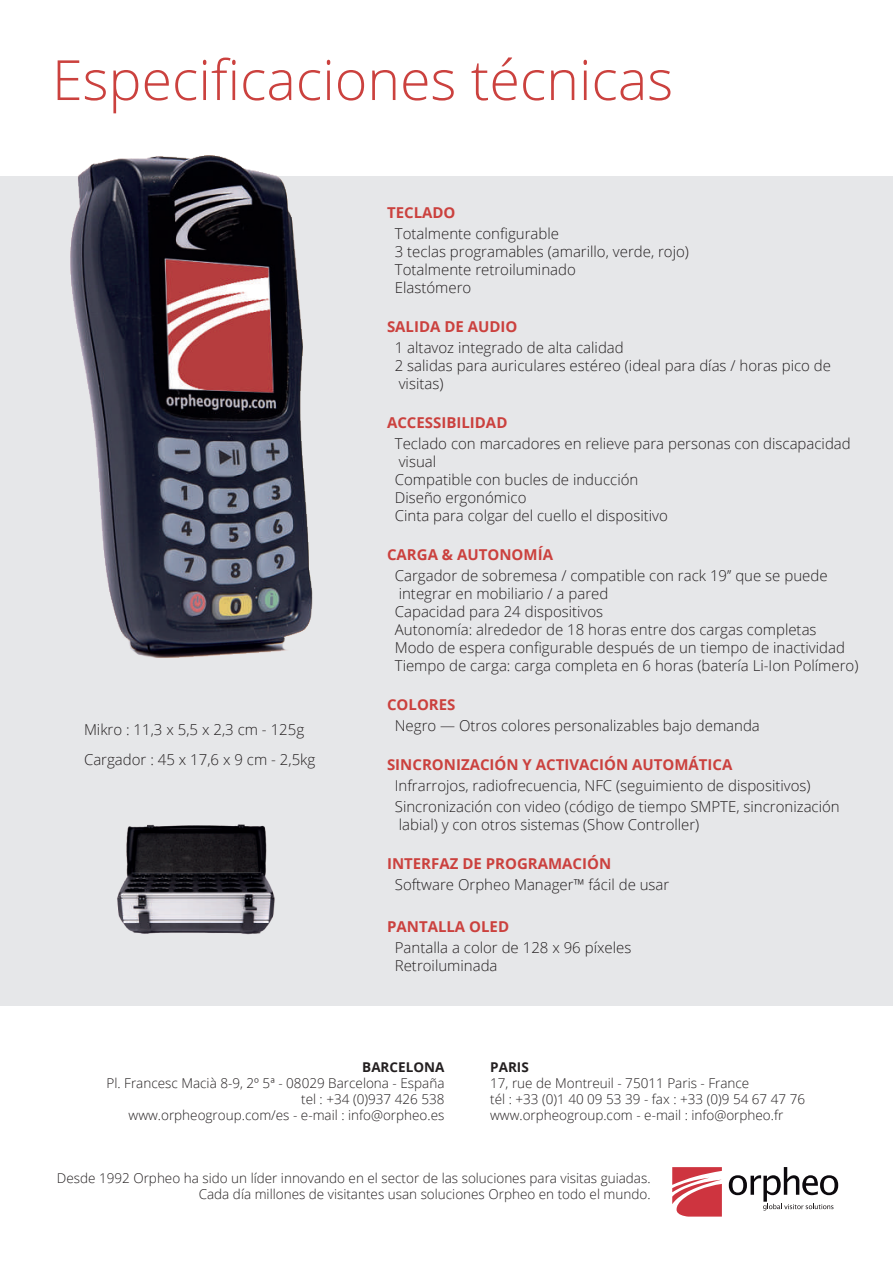
<style>
.page{position:relative;width:893px;height:1263px;background:#fff}
.page>*{position:absolute;margin:0;border:0;box-sizing:border-box;transform-origin:0 0}
.t1{font:300 55.5px "Open Sans";color:#cb413e}
.t2{font:300 15px/18px "Open Sans";color:#231f20}
.t3{font:700 15px "Open Sans";color:#cb413e}
.t4{font:300 13.5px/16.2px "Open Sans";color:#231f20;text-align:right}
.t5{font:700 13.5px "Open Sans";color:#231f20}
</style>
<div class="page">
<div style="left:0;top:176px;width:893px;height:830px;background:#e6e7e9"></div>
<svg style="left:672px;top:1167px;width:50px;height:49px"></svg>
<svg style="left:729px;top:1167px;width:109px;height:43px"></svg>
<img style="left:70px;top:155px;width:243px;height:503px">
<img style="left:117px;top:824px;width:158px;height:111px">
<h1 class="t1" style="left:52px;top:42px;width:623px">Especificaciones técnicas</h1>
<p class="t2" style="left:84px;top:714px;width:233px;line-height:30px">Mikro : 11,3 x 5,5 x 2,3 cm - 125g<br>Cargador : 45 x 17,6 x 9 cm - 2,5kg</p>
<p class="t3" style="left:387px;top:202px;width:70px">TECLADO</p>
<p class="t2" style="left:395px;top:224px;width:296px">Totalmente configurable<br>3 teclas programables (amarillo, verde, rojo)<br>Totalmente retroiluminado<br>Elastómero</p>
<p class="t3" style="left:387px;top:316px;width:132px">SALIDA DE AUDIO</p>
<p class="t2" style="left:395px;top:338px;width:438px">1 altavoz integrado de alta calidad<br>2 salidas para auriculares estéreo (ideal para días / horas pico de visitas)</p>
<p class="t3" style="left:387px;top:412px;width:122px">ACCESSIBILIDAD</p>
<p class="t2" style="left:395px;top:434px;width:457px">Teclado con marcadores en relieve para personas con discapacidad visual<br>Compatible con bucles de inducción<br>Diseño ergonómico<br>Cinta para colgar del cuello el dispositivo</p>
<p class="t3" style="left:387px;top:544px;width:167px">CARGA &amp; AUTONOMÍA</p>
<p class="t2" style="left:395px;top:566px;width:465px">Cargador de sobremesa / compatible con rack 19’’ que se puede integrar en mobiliario / a pared<br>Capacidad para 24 dispositivos<br>Autonomía: alrededor de 18 horas entre dos cargas completas Modo de espera configurable después de un tiempo de inactividad Tiempo de carga: carga completa en 6 horas (batería Li-Ion Polímero)</p>
<p class="t3" style="left:387px;top:694px;width:70px">COLORES</p>
<p class="t2" style="left:395px;top:716px;width:367px">Negro — Otros colores personalizables bajo demanda</p>
<p class="t3" style="left:387px;top:754px;width:347px">SINCRONIZACIÓN Y ACTIVACIÓN AUTOMÁTICA</p>
<p class="t2" style="left:395px;top:774px;width:446px;line-height:21px">Infrarrojos, radiofrecuencia, NFC (seguimiento de dispositivos)<br>Sincronización con video (código de tiempo SMPTE, sincronización</p>
<p class="t2" style="left:399px;top:815px;width:302px">labial) y con otros sistemas (Show Controller)</p>
<p class="t3" style="left:387px;top:853px;width:226px">INTERFAZ DE PROGRAMACIÓN</p>
<p class="t2" style="left:395px;top:875px;width:276px">Software Orpheo Manager™ fácil de usar</p>
<p class="t3" style="left:387px;top:916px;width:124px">PANTALLA OLED</p>
<p class="t2" style="left:395px;top:938px;width:238px">Pantalla a color de 128 x 96 píxeles<br>Retroiluminada</p>
<p class="t5" style="left:362px;top:1057px;width:84px">BARCELONA</p>
<p class="t4" style="left:107px;top:1074px;width:339px">Pl. Francesc Macià 8-9, 2º 5ª - 08029 Barcelona - España tel : +34 (0)937 426 538<br>www.orpheogroup.com/es - e-mail : info@orpheo.es</p>
<p class="t5" style="left:490px;top:1057px;width:40px">PARIS</p>
<p class="t4" style="left:490px;top:1074px;width:316px;text-align:left">17, rue de Montreuil - 75011 Paris - France<br>tél : +33 (0)1 40 09 53 39 - fax : +33 (0)9 54 67 47 76 www.orpheogroup.com - e-mail : info@orpheo.fr</p>
<p class="t4" style="left:57px;top:1170px;width:595px">Desde 1992 Orpheo ha sido un líder innovando en el sector de las soluciones para visitas guiadas.<br>Cada día millones de visitantes usan soluciones Orpheo en todo el mundo.</p>
</div>
